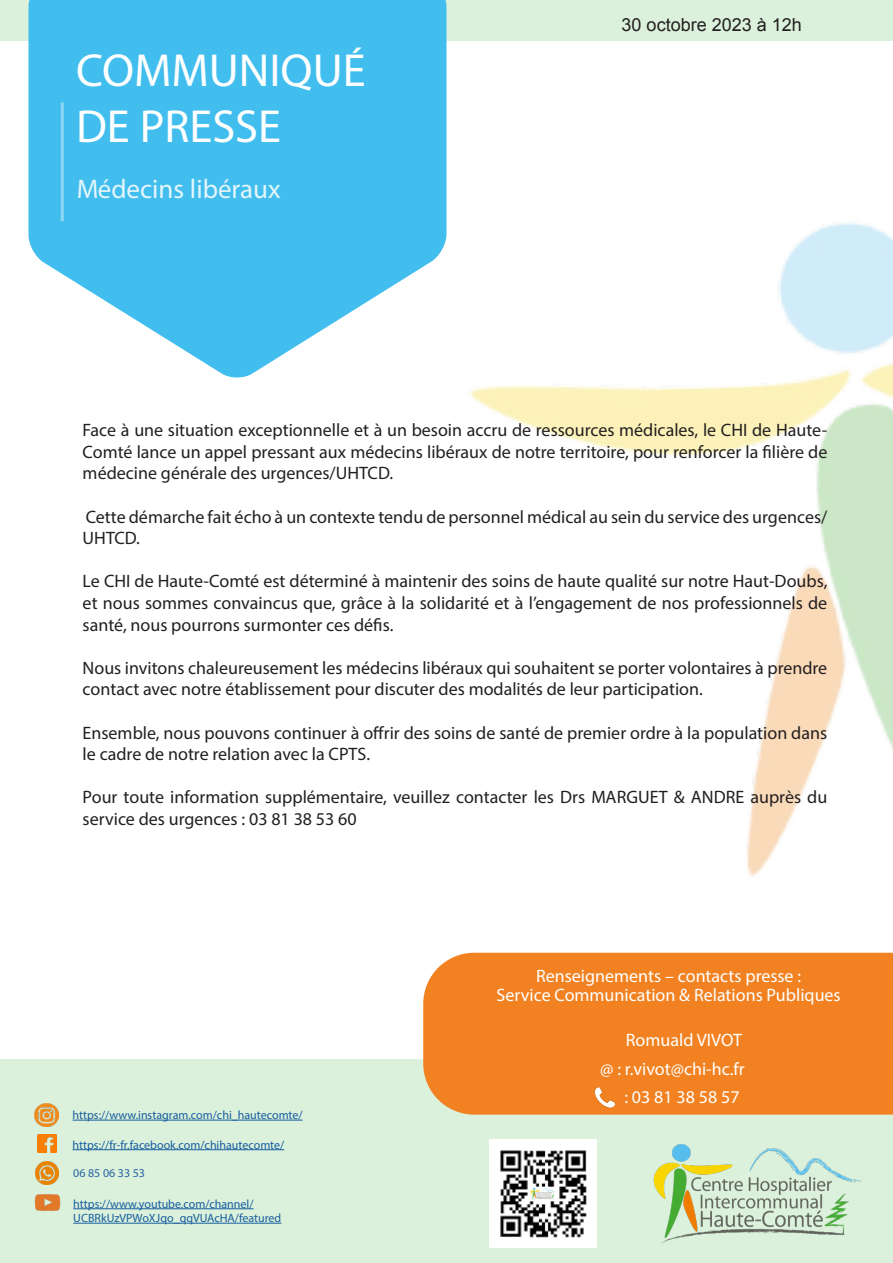
<style>
.page{position:relative;width:893px;height:1263px;background:#fff}
.page>*{position:absolute;margin:0;border:0;box-sizing:border-box;transform-origin:0 0}
.t1{font:46.5px/55.8px "Myriad Pro";color:#fff}
.t2{font:27px "Myriad Pro";color:#fff}
.t3{font:18px/21.6px "Myriad Pro";color:#231f20}
.t4{font:18px "Myriad Pro";color:#fff}
.t5{font:18px "Arial";color:#231f20}
.t6{font:12px/14.4px "Myriad Pro";color:#175d9e}
.t7{font:12px "Myriad Pro";color:#2863a1}
</style>
<div class="page">
<div style="left:0;top:0;width:893px;height:40px;background:#dbf1dc"></div>
<div style="left:0;top:1059px;width:893px;height:204px;background:#dbf1dc"></div>
<img style="left:446px;top:130px;width:447px;height:747px">
<svg style="left:28px;top:0;width:418px;height:378px;fill:#41beee"></svg>
<hr style="left:61px;top:102px;width:3px;height:119px;background:#fff">
<img style="left:489px;top:1140px;width:108px;height:107px">
<div style="left:423px;top:953px;width:470px;height:161px;background:#f28221"></div>
<img style="left:589px;top:1082px;width:33px;height:32px">
<img style="left:653px;top:1144px;width:209px;height:100px">
<img style="left:36px;top:1161px;width:23px;height:23px">
<img style="left:35px;top:1103px;width:23px;height:23px">
<img style="left:38px;top:1135px;width:18px;height:18px">
<img style="left:35px;top:1194px;width:25px;height:17px">
<hr style="left:73px;top:1149px;width:211px;height:1px;background:#175d9e">
<hr style="left:73px;top:1120px;width:230px;height:1px;background:#175d9e">
<hr style="left:73px;top:1208px;width:181px;height:1px;background:#175d9e">
<hr style="left:73px;top:1223px;width:208px;height:1px;background:#175d9e">
<p class="t1" style="left:76px;top:42px;width:291px">COMMUNIQUÉ<br>DE PRESSE</p>
<h2 class="t2" style="left:76px;top:172px;width:206px">Médecins libéraux</h2>
<p class="t5" style="left:622px;top:13px;width:182px">30 octobre 2023 à 12h</p>
<p class="t3" style="left:83px;top:419px;width:746px;text-align:justify">Face à une situation exceptionnelle et à un besoin accru de ressources médicales, le CHI de Haute-Comté lance un appel pressant aux médecins libéraux de notre territoire, pour renforcer la filière de médecine générale des urgences/UHTCD.</p>
<p class="t3" style="left:83px;top:505px;width:746px">Cette démarche fait écho à un contexte tendu de personnel médical au sein du service des urgences/<br>UHTCD.</p>
<p class="t3" style="left:83px;top:570px;width:746px;text-align:justify">Le CHI de Haute-Comté est déterminé à maintenir des soins de haute qualité sur notre Haut-Doubs, et nous sommes convaincus que, grâce à la solidarité et à l’engagement de nos professionnels de santé, nous pourrons surmonter ces défis.</p>
<p class="t3" style="left:83px;top:657px;width:746px">Nous invitons chaleureusement les médecins libéraux qui souhaitent se porter volontaires à prendre contact avec notre établissement pour discuter des modalités de leur participation.</p>
<p class="t3" style="left:83px;top:721px;width:746px">Ensemble, nous pouvons continuer à offrir des soins de santé de premier ordre à la population dans le cadre de notre relation avec la CPTS.</p>
<p class="t3" style="left:83px;top:786px;width:746px">Pour toute information supplémentaire, veuillez contacter les Drs MARGUET &amp; ANDRE auprès du service des urgences : 03 81 38 53 60</p>
<p class="t6" style="left:73px;top:1107px;width:232px">https://www.instagram.com/chi_hautecomte/</p>
<p class="t6" style="left:73px;top:1137px;width:213px">https://fr-fr.facebook.com/chihautecomte/</p>
<p class="t7" style="left:73px;top:1165px;width:73px">06 85 06 33 53</p>
<p class="t6" style="left:73px;top:1196px;width:210px">https://www.youtube.com/channel/<br>UCBRkUzVPWoXJqo_qqVUAcHA/featured</p>
<p class="t4" style="left:536px;top:965px;width:267px">Renseignements – contacts presse :</p>
<p class="t4" style="left:496px;top:984px;width:346px">Service Communication &amp; Relations Publiques</p>
<p class="t4" style="left:626px;top:1029px;width:118px">Romuald VIVOT</p>
<p class="t4" style="left:600px;top:1058px;width:146px">@ : r.vivot@chi-hc.fr</p>
<p class="t4" style="left:624px;top:1086px;width:117px">: 03 81 38 58 57</p>
</div>
